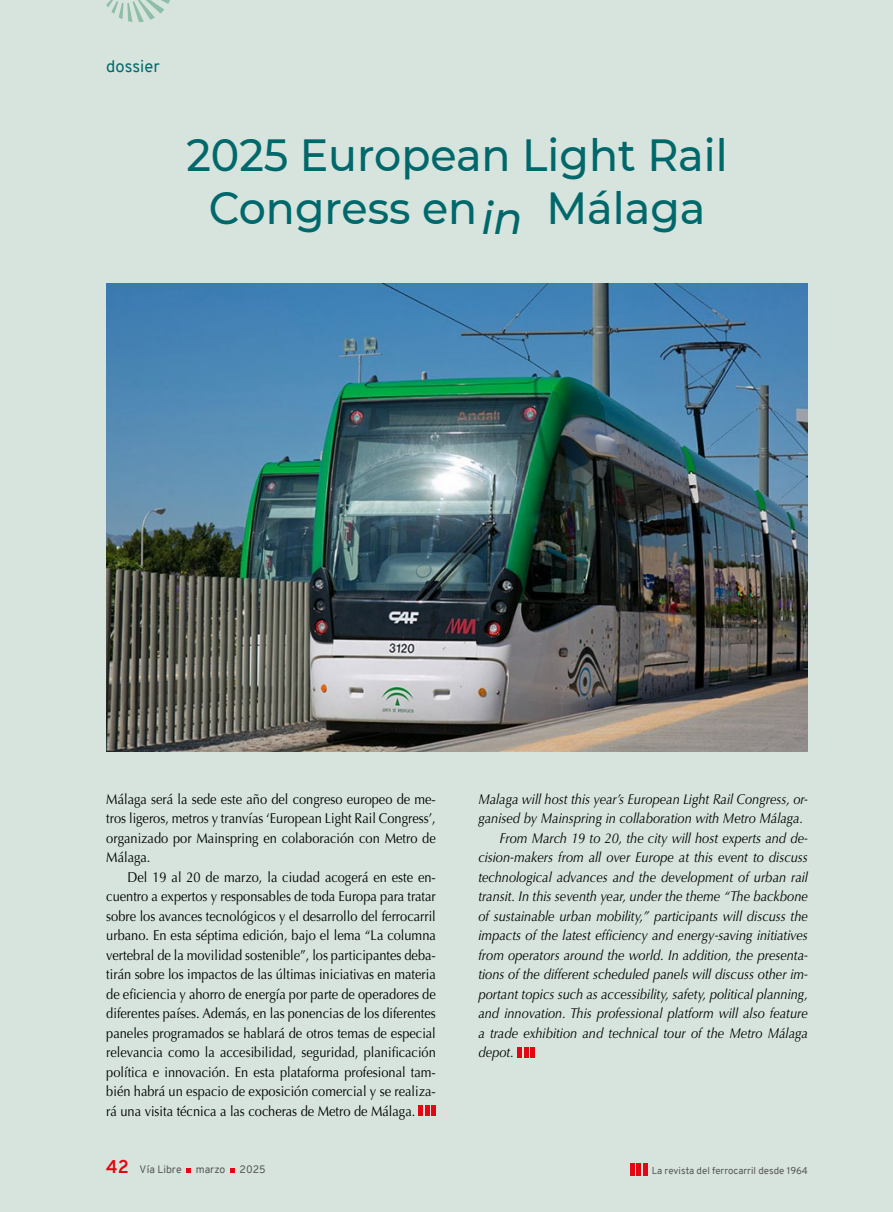
<style>
.page{position:relative;width:893px;height:1212px;background:#d6e4dd}
.page>*{position:absolute;margin:0;border:0;box-sizing:border-box;transform-origin:0 0}
.t1{font:500 45px/52.5px "Montserrat";color:#00686b;scale:.95 1}
.t2{font:italic 500 45px "Montserrat";color:#00686b;scale:.95 1}
.t3{font:16.5px "Overpass";color:#00686b}
.t4{font:14.25px/19.5px "Optima";color:#000;text-align:justify;scale:.9 1}
.t5{font:italic 14.25px "Optima";color:#000;scale:.9 1}
.t6{font:10.5px "Overpass";color:#575756}
.t7{font:9.75px "Overpass";color:#575756}
.s1{font-weight:700;font-size:18px;color:#e30613}
</style>
<div class="page">
<svg style="left:106px;top:0;width:64px;height:22px"></svg>
<svg style="left:187px;top:1168px;width:4px;height:5px"></svg>
<svg style="left:230px;top:1168px;width:5px;height:5px"></svg>
<hr style="left:630px;top:1163px;width:4px;height:12px;background:#e30613">
<div style="left:636px;top:1163px;width:5px;height:12px;background:#e30613"></div>
<hr style="left:643px;top:1163px;width:4px;height:12px;background:#e30613">
<hr style="left:419px;top:1106px;width:4px;height:10px;background:#e30613">
<hr style="left:425px;top:1106px;width:4px;height:10px;background:#e30613">
<hr style="left:432px;top:1106px;width:4px;height:10px;background:#e30613">
<hr style="left:518px;top:1047px;width:4px;height:10px;background:#e30613">
<hr style="left:524px;top:1047px;width:4px;height:10px;background:#e30613">
<div style="left:530px;top:1047px;width:5px;height:10px;background:#e30613"></div>
<img style="left:106px;top:284px;width:702px;height:468px">
<p class="t3" style="left:106px;top:54px;width:55px">dossier</p>
<h1 class="t1" style="left:209px;top:127px;width:548px;text-indent:-22px">2025 European Light Rail<br>Congress en</h1>
<h1 class="t1" style="left:546px;top:180px;width:169px">Málaga</h1>
<h1 class="t2" style="left:482px;top:187px;width:45px">in</h1>
<p class="t4" style="left:106px;top:789px;width:368px">Málaga será la sede este año del congreso europeo de me&shy;tros ligeros, metros y tranvías ‘European Light Rail Congress’, organizado por Mainspring en colaboración con Metro de Málaga.</p>
<p class="t4" style="left:106px;top:867px;width:368px;text-indent:21px">Del 19 al 20 de marzo, la ciudad acogerá en este en&shy;cuentro a expertos y responsables de toda Europa para tratar sobre los avances tecnológicos y el desarrollo del ferrocarril urbano. En esta séptima edición, bajo el lema “La columna vertebral de la movilidad sostenible”, los participantes deba&shy;tirán sobre los impactos de las últimas iniciativas en materia de eficiencia y ahorro de energía por parte de operadores de diferentes países. Además, en las ponencias de los diferentes paneles programados se hablará de otros temas de especial relevancia como la accesibilidad, seguridad, planificación política e innovación. En esta plataforma profesional tam&shy;bién habrá un espacio de exposición comercial y se realiza&shy;rá una visita técnica a las cocheras de Metro de Málaga.</p>
<p class="t5" style="left:478px;top:791px;width:368px">Malaga will host this year’s European Light Rail Congress, or-</p>
<p class="t5" style="left:478px;top:810px;width:362px">ganised by Mainspring in collaboration with Metro Málaga.</p>
<p class="t5" style="left:500px;top:830px;width:344px">From March 19 to 20, the city will host experts and de-</p>
<p class="t5" style="left:478px;top:849px;width:368px">cision-makers from all over Europe at this event to discuss</p>
<p class="t5" style="left:478px;top:869px;width:368px">technological advances and the development of urban rail</p>
<p class="t5" style="left:478px;top:888px;width:368px">transit. In this seventh year, under the theme “The backbone</p>
<p class="t5" style="left:478px;top:908px;width:368px">of sustainable urban mobility,” participants will discuss the</p>
<p class="t5" style="left:478px;top:927px;width:368px">impacts of the latest efficiency and energy-saving initiatives</p>
<p class="t5" style="left:478px;top:947px;width:368px">from operators around the world. In addition, the presenta-</p>
<p class="t5" style="left:478px;top:966px;width:368px">tions of the different scheduled panels will discuss other im-</p>
<p class="t5" style="left:478px;top:986px;width:368px">portant topics such as accessibility, safety, political planning,</p>
<p class="t5" style="left:478px;top:1005px;width:368px">and innovation. This professional platform will also feature</p>
<p class="t5" style="left:478px;top:1025px;width:368px">a trade exhibition and technical tour of the Metro Málaga</p>
<p class="t5" style="left:478px;top:1044px;width:41px">depot.</p>
<p class="t6" style="left:106px;top:1162px;width:77px"><span class="s1">42</span> Vía Libre</p>
<p class="t6" style="left:196px;top:1162px;width:31px">marzo</p>
<p class="t6" style="left:240px;top:1162px;width:28px">2025</p>
<p class="t7" style="left:652px;top:1163px;width:158px">La revista del ferrocarril desde 1964</p>
</div>
